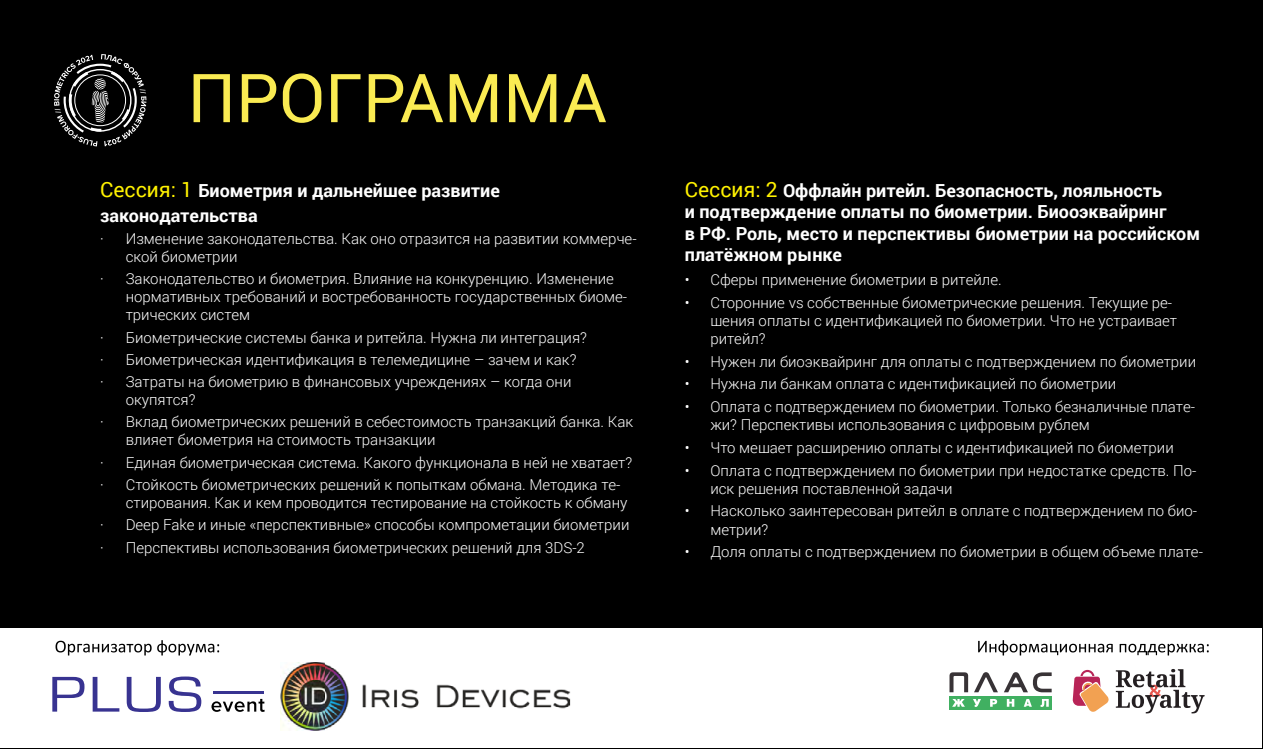
<style>
.page{position:relative;width:1263px;height:749px;background:#fff}
.page>*{position:absolute;margin:0;border:0;box-sizing:border-box;transform-origin:0 0}
.t1{font:67.5px "Roboto";color:#faeb52}
.t2{font:700 18px/21.6px "Roboto";color:#fff}
.t3{font:300 15px/18px "Roboto";color:#fff}
.s1{font-weight:400;font-size:21px;color:#fff200}
</style>
<div class="page">
<div style="left:1px;top:1px;width:1261px;height:747px;background:#000"></div>
<svg style="left:54px;top:54px;width:92px;height:92px"></svg>
<div style="left:1px;top:628px;width:1261px;height:120px;background:#fff"></div>
<svg style="left:56px;top:640px;width:163px;height:15px"></svg>
<svg style="left:978px;top:640px;width:135px;height:15px"></svg>
<svg style="left:1119px;top:643px;width:90px;height:12px"></svg>
<img style="left:325px;top:664px;width:245px;height:65px">
<img style="left:281px;top:662px;width:44px;height:68px">
<svg style="left:52px;top:676px;width:32px;height:35px"></svg>
<svg style="left:93px;top:676px;width:26px;height:35px"></svg>
<svg style="left:127px;top:676px;width:34px;height:35px"></svg>
<svg style="left:169px;top:676px;width:32px;height:35px"></svg>
<svg style="left:211px;top:698px;width:54px;height:13px"></svg>
<hr style="left:213px;top:691px;width:51px;height:3px;background:#383391">
<svg style="left:1116px;top:669px;width:88px;height:44px"></svg>
<svg style="left:1073px;top:669px;width:36px;height:43px"></svg>
<div style="left:949px;top:696px;width:103px;height:13px;background:#40b061"></div>
<svg style="left:952px;top:699px;width:13px;height:7px"></svg>
<svg style="left:973px;top:699px;width:8px;height:7px"></svg>
<svg style="left:990px;top:699px;width:7px;height:7px"></svg>
<svg style="left:1007px;top:699px;width:7px;height:7px"></svg>
<svg style="left:1024px;top:699px;width:8px;height:7px"></svg>
<svg style="left:1040px;top:699px;width:9px;height:7px"></svg>
<svg style="left:949px;top:672px;width:19px;height:20px"></svg>
<svg style="left:974px;top:672px;width:24px;height:20px"></svg>
<svg style="left:1004px;top:672px;width:48px;height:20px"></svg>
<p class="t1" style="left:188px;top:58px;width:420px">ПРОГРАММА</p>
<p class="t2" style="left:100px;top:177px;width:401px;line-height:25.2px"><span class="s1">Сессия: 1</span> Биометрия и дальнейшее развитие законодательства</p>
<p class="t3" style="left:126px;top:230px;width:512px;text-indent:-26px">· Изменение законодательства. Как оно отразится на развитии коммерче&shy;ской биометрии</p>
<p class="t3" style="left:126px;top:270px;width:503px;text-indent:-26px">· Законодательство и биометрия. Влияние на конкуренцию. Изменение нормативных требований и востребованность государственных биоме&shy;трических систем</p>
<p class="t3" style="left:100px;top:328px;width:488px">· Биометрические системы банка и ритейла. Нужна ли интеграция?</p>
<p class="t3" style="left:100px;top:350px;width:478px">· Биометрическая идентификация в телемедицине – зачем и как?</p>
<p class="t3" style="left:126px;top:373px;width:447px;text-indent:-26px">· Затраты на биометрию в финансовых учреждениях – когда они окупятся?</p>
<p class="t3" style="left:126px;top:413px;width:509px;text-indent:-26px">· Вклад биометрических решений в себестоимость транзакций банка. Как влияет биометрия на стоимость транзакции</p>
<p class="t3" style="left:100px;top:453px;width:533px">· Единая биометрическая система. Какого функционала в ней не хватает?</p>
<p class="t3" style="left:126px;top:475px;width:503px;text-indent:-26px">· Стойкость биометрических решений к попыткам обмана. Методика те&shy;стирования. Как и кем проводится тестирование на стойкость к обману</p>
<p class="t3" style="left:100px;top:516px;width:531px">· Deep Fake и иные «перспективные» способы компрометации биометрии</p>
<p class="t3" style="left:100px;top:538px;width:486px">· Перспективы использования биометрических решений для 3DS-2</p>
<p class="t2" style="left:685px;top:179px;width:517px"><span class="s1">Сессия: 2</span> Оффлайн ритейл. Безопасность, лояльность<br>и подтверждение оплаты по биометрии. Биооэквайринг<br>в РФ. Роль, место и перспективы биометрии на российском платёжном рынке</p>
<p class="t3" style="left:685px;top:271px;width:318px">• Сферы применение биометрии в ритейле.</p>
<p class="t3" style="left:710px;top:293px;width:468px;text-indent:-26px">• Сторонние vs собственные биометрические решения. Текущие ре&shy;шения оплаты с идентификацией по биометрии. Что не устраивает ритейл?</p>
<p class="t3" style="left:685px;top:352px;width:513px">• Нужен ли биоэквайринг для оплаты с подтверждением по биометрии</p>
<p class="t3" style="left:685px;top:375px;width:433px">• Нужна ли банкам оплата с идентификацией по биометрии</p>
<p class="t3" style="left:710px;top:397px;width:486px;text-indent:-26px">• Оплата с подтверждением по биометрии. Только безналичные плате&shy;жи? Перспективы использования с цифровым рублем</p>
<p class="t3" style="left:685px;top:438px;width:490px">• Что мешает расширению оплаты с идентификацией по биометрии</p>
<p class="t3" style="left:710px;top:461px;width:488px;text-indent:-26px">• Оплата с подтверждением по биометрии при недостатке средств. По&shy;иск решения поставленной задачи</p>
<p class="t3" style="left:710px;top:502px;width:488px;text-indent:-26px">• Насколько заинтересован ритейл в оплате с подтверждением по био&shy;метрии?</p>
<p class="t3" style="left:685px;top:543px;width:520px">• Доля оплаты с подтверждением по биометрии в общем объеме плате-</p>
</div>
